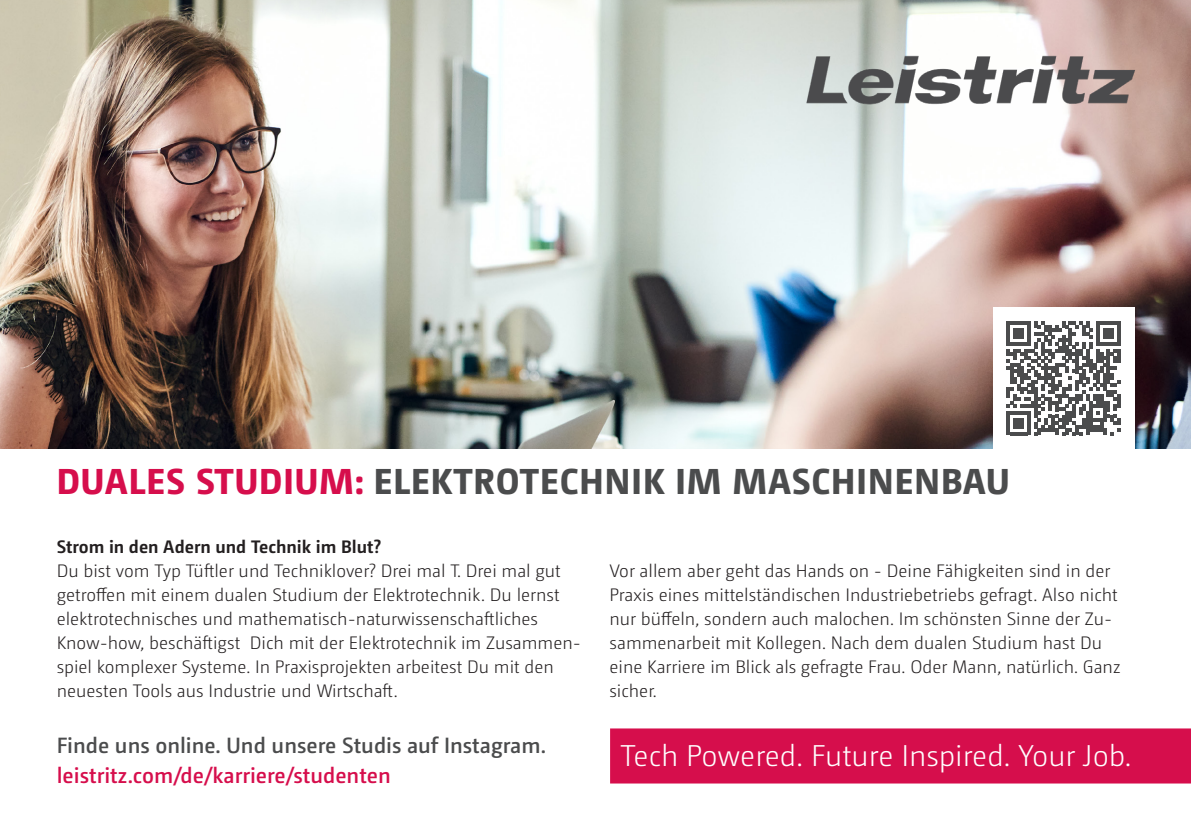
<style>
.page{position:relative;width:1191px;height:840px;background:#fff}
.page>*{position:absolute;margin:0;border:0;box-sizing:border-box;transform-origin:0 0}
.t1{font:800 36px "Camingo Dos Pro";letter-spacing:.025em;color:#4b4c4d}
.t2{font:300 30px "Camingo Dos Pro";color:#fff}
.t3{font:600 22px/30px "Camingo Dos Pro";color:#4b4c4d}
.t4{font:300 18px/24px "Camingo Dos Pro";color:#231f20}
.t5{font:700 18px "Camingo Dos Pro";color:#231f20}
.s1{color:#d60e4c}
</style>
<div class="page">
<img style="left:0;top:0;width:1191px;height:448px">
<img style="left:796px;top:7px;width:362px;height:113px">
<div style="left:610px;top:728px;width:581px;height:55px;background:#d60e4c"></div>
<div style="left:992px;top:307px;width:142px;height:142px;background:#fff"></div>
<svg style="left:1006px;top:321px;width:114px;height:114px"></svg>
<p class="t1" style="left:57px;top:458px;width:954px"><span class="s1">DUALES STUDIUM:</span> ELEKTROTECHNIK IM MASCHINENBAU</p>
<p class="t5" style="left:57px;top:535px;width:326px">Strom in den Adern und Technik im Blut?</p>
<p class="t4" style="left:57px;top:558px;width:526px">Du bist vom Typ Tüftler und Techniklover? Drei mal T. Drei mal gut getroffen mit einem dualen Studium der Elektrotechnik. Du lernst elektrotechnisches und mathematisch-naturwissenschaftliches Know-how, beschäftigst Dich mit der Elektrotechnik im Zusammen&shy;spiel komplexer Systeme. In Praxisprojekten arbeitest Du mit den neuesten Tools aus Industrie und Wirtschaft.</p>
<p class="t4" style="left:609px;top:558px;width:512px">Vor allem aber geht das Hands on - Deine Fähigkeiten sind in der Praxis eines mittelständischen Industriebetriebs gefragt. Also nicht nur büffeln, sondern auch malochen. Im schönsten Sinne der Zu&shy;sammenarbeit mit Kollegen. Nach dem dualen Studium hast Du eine Karriere im Blick als gefragte Frau. Oder Mann, natürlich. Ganz sicher.</p>
<p class="t3" style="left:57px;top:729px;width:491px">Finde uns online. Und unsere Studis auf Instagram. <span class="s1">leistritz.com/de/karriere/studenten</span></p>
<p class="t2" style="left:620px;top:737px;width:512px">Tech Powered. Future Inspired. Your Job.</p>
</div>
